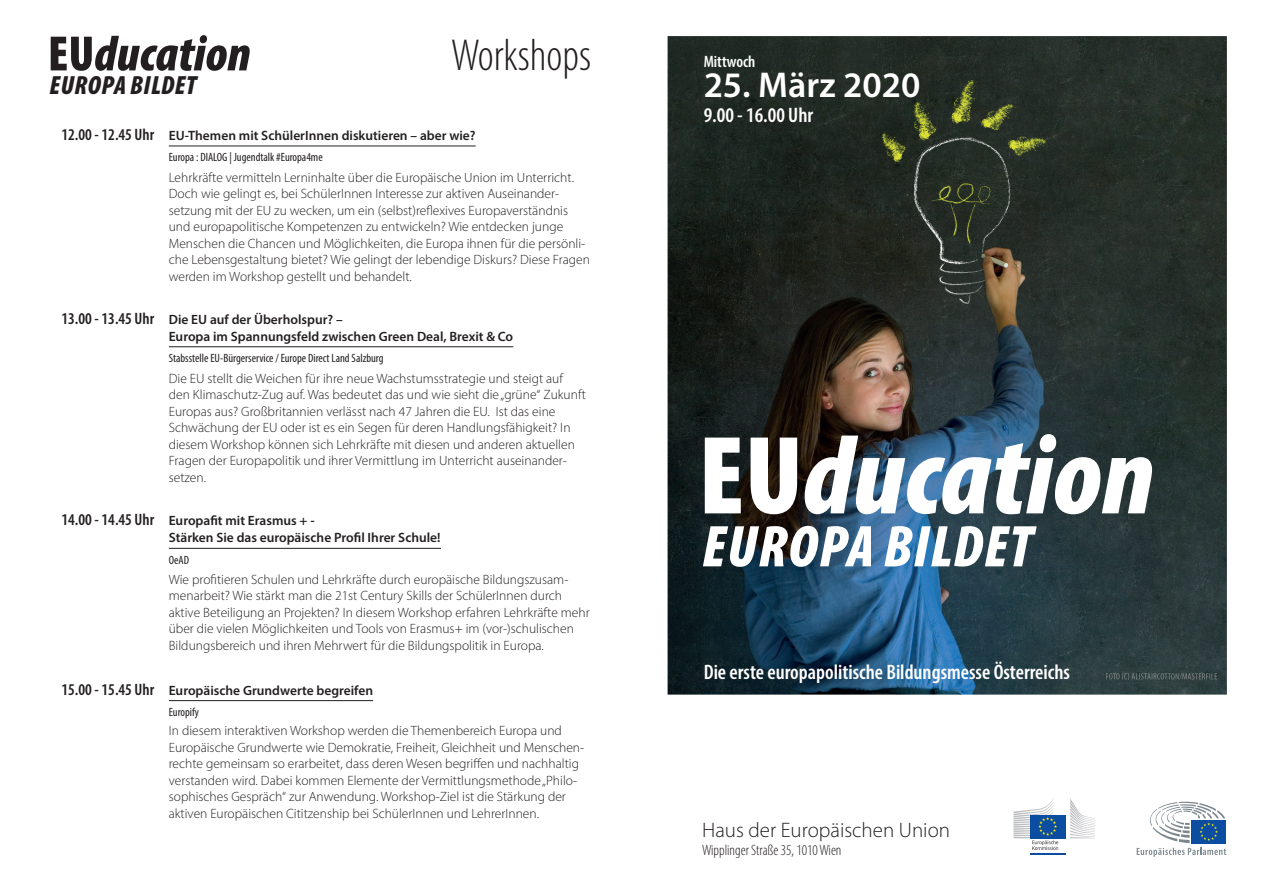
<style>
.page{position:relative;width:1263px;height:893px;background:#fff}
.page>*{position:absolute;margin:0;border:0;box-sizing:border-box;transform-origin:0 0}
.t1{font:italic 900 condensed 112.5px "Myriad Pro";color:#fff}
.t2{font:italic 900 condensed 59.4px "Myriad Pro";letter-spacing:.02em;color:#fff}
.t3{font:italic 900 condensed 50.1px "Myriad Pro";color:#231f20}
.t4{font:300 condensed 45px "Myriad Pro";color:#231f20}
.t5{font:600 36px "Myriad Pro";color:#fff}
.t6{font:italic 900 condensed 26.4px "Myriad Pro";letter-spacing:.02em;color:#231f20}
.t7{font:600 condensed 21px "Myriad Pro";color:#fff}
.t8{font:300 21px "Myriad Pro";color:#231f20}
.t9{font:600 condensed 16.5px "Myriad Pro";color:#231f20}
.t10{font:600 condensed 16.5px "Myriad Pro";color:#fff}
.t11{font:300 condensed 15px "Myriad Pro";color:#231f20}
.t12{font:300 13.5px/16.5px "Myriad Pro";color:#231f20}
.t13{font:600 13.5px/16.5px "Myriad Pro";color:#231f20}
.t14{font:condensed 12px "Myriad Pro";color:#231f20}
.s1{font-style:normal}
</style>
<div class="page">
<svg style="left:1137px;top:801px;width:89px;height:56px"></svg>
<div style="left:1030px;top:815px;width:35px;height:23px;background:#0d4da1"></div>
<hr style="left:1030px;top:853px;width:35px;height:2px;background:#0d4da1">
<svg style="left:1070px;top:799px;width:25px;height:39px"></svg>
<svg style="left:1013px;top:799px;width:45px;height:51px"></svg>
<img style="left:667px;top:36px;width:560px;height:659px">
<img style="left:1106px;top:673px;width:111px;height:7px">
<hr style="left:169px;top:146px;width:307px;height:1px;background:#231f20">
<hr style="left:169px;top:346px;width:344px;height:1px;background:#231f20">
<hr style="left:169px;top:548px;width:272px;height:1px;background:#231f20">
<hr style="left:169px;top:700px;width:204px;height:1px;background:#231f20">
<h3 class="t3" style="left:48px;top:22px;width:204px"><span class="s1">EU</span>ducation</h3>
<h3 class="t4" style="left:451px;top:28px;width:142px">Workshops</h3>
<h3 class="t6" style="left:49px;top:68px;width:148px">EUROPA BILDET</h3>
<p class="t9" style="left:61px;top:124px;width:94px">12.00 - 12.45 Uhr</p>
<p class="t13" style="left:169px;top:127px;width:308px">EU-Themen mit SchülerInnen diskutieren – aber wie?</p>
<p class="t14" style="left:169px;top:150px;width:155px">Europa : DIALOG | Jugendtalk #Europa4me</p>
<p class="t12" style="left:169px;top:169px;width:423px">Lehrkräfte vermitteln Lerninhalte über die Europäische Union im Unterricht.<br>Doch wie gelingt es, bei SchülerInnen Interesse zur aktiven Auseinander&shy;setzung mit der EU zu wecken, um ein (selbst)reflexives Europaverständnis und europapolitische Kompetenzen zu entwickeln? Wie entdecken junge Menschen die Chancen und Möglichkeiten, die Europa ihnen für die persönli&shy;che Lebensgestaltung bietet? Wie gelingt der lebendige Diskurs? Diese Fragen werden im Workshop gestellt und behandelt.</p>
<p class="t9" style="left:61px;top:309px;width:94px">13.00 - 13.45 Uhr</p>
<p class="t13" style="left:169px;top:311px;width:346px">Die EU auf der Überholspur? –<br>Europa im Spannungsfeld zwischen Green Deal, Brexit &amp; Co</p>
<p class="t14" style="left:169px;top:351px;width:216px">Stabsstelle EU-Bürgerservice / Europe Direct Land Salzburg</p>
<p class="t12" style="left:169px;top:370px;width:419px">Die EU stellt die Weichen für ihre neue Wachstumsstrategie und steigt auf den Klimaschutz-Zug auf. Was bedeutet das und wie sieht die „grüne“ Zukunft Europas aus? Großbritannien verlässt nach 47 Jahren die EU. Ist das eine Schwächung der EU oder ist es ein Segen für deren Handlungsfähigkeit? In diesem Workshop können sich Lehrkräfte mit diesen und anderen aktuellen Fragen der Europapolitik und ihrer Vermittlung im Unterricht auseinander&shy;setzen.</p>
<p class="t9" style="left:61px;top:510px;width:94px">14.00 - 14.45 Uhr</p>
<p class="t13" style="left:169px;top:512px;width:273px">Europafit mit Erasmus + -<br>Stärken Sie das europäische Profil Ihrer Schule!</p>
<p class="t14" style="left:169px;top:553px;width:22px">OeAD</p>
<p class="t12" style="left:169px;top:571px;width:422px">Wie profitieren Schulen und Lehrkräfte durch europäische Bildungszusam&shy;menarbeit? Wie stärkt man die 21st Century Skills der SchülerInnen durch aktive Beteiligung an Projekten? In diesem Workshop erfahren Lehrkräfte mehr über die vielen Möglichkeiten und Tools von Erasmus+ im (vor-)schulischen Bildungsbereich und ihren Mehrwert für die Bildungspolitik in Europa.</p>
<p class="t9" style="left:61px;top:679px;width:94px">15.00 - 15.45 Uhr</p>
<p class="t13" style="left:169px;top:681px;width:206px">Europäische Grundwerte begreifen</p>
<p class="t14" style="left:169px;top:704px;width:32px">Europify</p>
<p class="t12" style="left:169px;top:722px;width:417px">In diesem interaktiven Workshop werden die Themenbereich Europa und Europäische Grundwerte wie Demokratie, Freiheit, Gleichheit und Menschen&shy;rechte gemeinsam so erarbeitet, dass deren Wesen begriffen und nachhaltig verstanden wird. Dabei kommen Elemente der Vermittlungsmethode „Philo&shy;sophisches Gespräch“ zur Anwendung. Workshop-Ziel ist die Stärkung der aktiven Europäischen Cititzenship bei SchülerInnen und LehrerInnen.</p>
<p class="t10" style="left:704px;top:52px;width:53px">Mittwoch</p>
<h3 class="t5" style="left:704px;top:62px;width:218px">25. März 2020</h3>
<h3 class="t7" style="left:704px;top:102px;width:111px">9.00 - 16.00 Uhr</h3>
<h1 class="t1" style="left:698px;top:404px;width:457px"><span class="s1">EU</span>ducation</h1>
<h2 class="t2" style="left:702px;top:509px;width:331px">EUROPA BILDET</h2>
<h3 class="t7" style="left:704px;top:659px;width:368px">Die erste europapolitische Bildungsmesse Österreichs</h3>
<h3 class="t8" style="left:702px;top:817px;width:249px">Haus der Europäischen Union</h3>
<p class="t11" style="left:702px;top:841px;width:141px">Wipplinger Straße 35, 1010 Wien</p>
</div>
